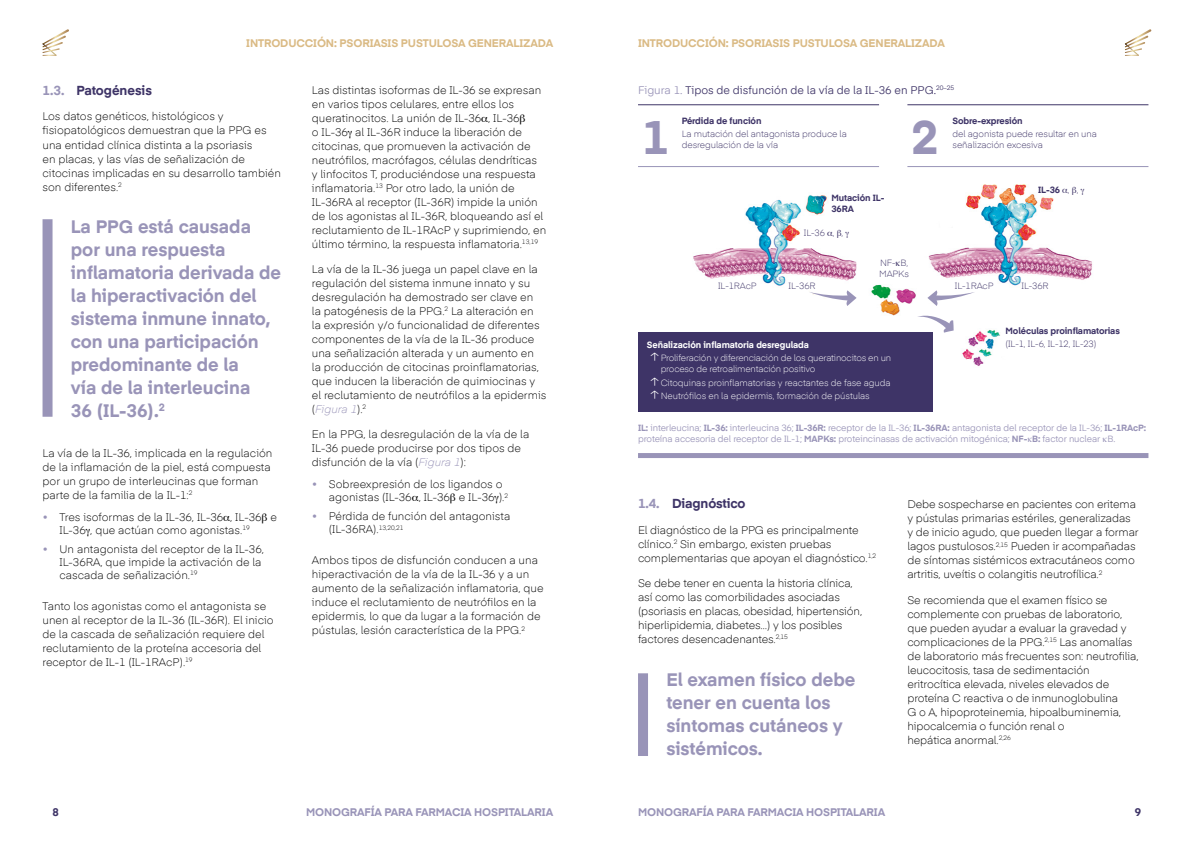
<style>
.page{position:relative;width:1191px;height:842px;background:#fff}
.page>*{position:absolute;margin:0;border:0;box-sizing:border-box;transform-origin:0 0}
.t1{font:700 46.9px "Eina 04";color:#9994b8}
.t2{font:700 18px/23px "Eina 04";color:#9994b8}
.t3{font:300 15px "Eina 04";color:#fff}
.t4{font:700 13px "Eina 04";letter-spacing:-.01em;color:#3e3467}
.t5{font:300 11px/14px "Eina 04";color:#000}
.t6{font:700 11px "Eina 04";letter-spacing:-.01em;color:#daba84}
.t7{font:700 11px "Eina 04";letter-spacing:-.01em;color:#9994b8}
.t8{font:11px "Eina 04";color:#3e3467}
.t9{font:700 11px "Eina 04";color:#3e3467}
.t10{font:9px/10.8px "Eina 04";letter-spacing:-.01em;color:#9994b8}
.t11{font:300 9px/10.8px "Eina 04";letter-spacing:-.02em;color:#fff}
.t12{font:300 9px/10.8px "Eina 04";letter-spacing:-.01em;color:#3e3467}
.t13{font:700 9px/10.8px "Eina 04";letter-spacing:-.01em;color:#3e3467}
.t14{font:700 9px "Eina 04";letter-spacing:-.01em;color:#fff}
.s1{color:#9994b8}
.s2{font-style:italic;color:#9994b8}
.s3{font-weight:300}
.s4{font-weight:700}
</style>
<div class="page">
<svg style="left:1124px;top:29px;width:27px;height:27px"></svg>
<svg style="left:42px;top:29px;width:27px;height:27px"></svg>
<img style="left:693px;top:184px;width:399px;height:186px">
<hr style="left:638px;top:166px;width:241px;height:1px;background:#9994b8">
<hr style="left:638px;top:104px;width:241px;height:1px;background:#3e3467">
<hr style="left:907px;top:166px;width:241px;height:1px;background:#9994b8">
<hr style="left:907px;top:104px;width:241px;height:1px;background:#3e3467">
<div style="left:638px;top:332px;width:294px;height:80px;background:#3e3467"></div>
<svg style="left:809px;top:290px;width:47px;height:16px"></svg>
<svg style="left:927px;top:290px;width:48px;height:16px"></svg>
<svg style="left:917px;top:315px;width:36px;height:18px"></svg>
<div style="left:638px;top:453px;width:510px;height:5px;background:#9994b8"></div>
<div style="left:43px;top:219px;width:10px;height:198px;background:#9994b8"></div>
<div style="left:638px;top:673px;width:10px;height:83px;background:#9994b8"></div>
<svg style="left:1062px;top:187px;width:22px;height:8px"></svg>
<svg style="left:827px;top:229px;width:22px;height:9px"></svg>
<svg style="left:895px;top:262px;width:5px;height:4px"></svg>
<p class="t6" style="left:246px;top:35px;width:43px">Introducci</p>
<p class="t6" style="left:317px;top:35px;width:60px">ón: psoriasis</p>
<p class="t6" style="left:401px;top:35px;width:8px">pustu</p>
<p class="t6" style="left:437px;top:35px;width:48px">losa gene</p>
<p class="t6" style="left:499px;top:35px;width:41px">ralizada</p>
<p class="t6" style="left:638px;top:35px;width:43px">Introducci</p>
<p class="t6" style="left:709px;top:35px;width:60px">ón: psoriasis</p>
<p class="t6" style="left:792px;top:35px;width:8px">pustu</p>
<p class="t6" style="left:828px;top:35px;width:48px">losa gene</p>
<p class="t6" style="left:890px;top:35px;width:41px">ralizada</p>
<p class="t4" style="left:43px;top:81px;width:111px"><span class="s1">1.3.</span> Patogénesis</p>
<p class="t5" style="left:43px;top:109px;width:240px">Los datos genéticos, histológicos y fisiopatológicos demuestran que la PPG es una entidad clínica distinta a la psoriasis<br>en placas, y las vías de señalización de citocinas implicadas en su desarrollo también son diferentes.<sup>2</sup></p>
<h2 class="t2" style="left:71px;top:214px;width:212px">La PPG está causada por una respuesta inflamatoria derivada de la hiperactivación del sistema inmune innato, con una participación predominante de la<br>vía de la interleucina<br>36 (IL‑36).<sup>2</sup></h2>
<p class="t5" style="left:43px;top:445px;width:231px">La vía de la IL-36, implicada en la regulación de la inflamación de la piel, está compuesta por un grupo de interleucinas que forman parte de la familia de la IL-1:<sup>2</sup></p>
<p class="t5" style="left:60px;top:509px;width:219px;line-height:13.2px;text-indent:-17px"><span class="s1">•</span> Tres isoformas de la IL-36, IL-36 , IL-36 e<br>IL-36 , que actúan como agonistas.<sup>19</sup></p>
<p class="t5" style="left:60px;top:541px;width:206px;line-height:13.2px;text-indent:-17px"><span class="s1">•</span> Un antagonista del receptor de la IL-36,<br>IL-36RA, que impide la activación de la cascada de señalización.<sup>19</sup></p>
<p class="t5" style="left:43px;top:598px;width:233px">Tanto los agonistas como el antagonista se unen al receptor de la IL-36 (IL-36R). El inicio de la cascada de señalización requiere del reclutamiento de la proteína accesoria del receptor de IL-1 (IL-1RAcP).<sup>19</sup></p>
<p class="t5" style="left:312px;top:82px;width:236px">Las distintas isoformas de IL-36 se expresan en varios tipos celulares, entre ellos los queratinocitos. La unión de IL-36 , IL-36<br>o IL‑36 al IL-36R induce la liberación de citocinas, que promueven la activación de neutrófilos, macrófagos, células dendríticas<br>y linfocitos T, produciéndose una respuesta inflamatoria.<sup>13</sup> Por otro lado, la unión de IL‑36RA al receptor (IL-36R) impide la unión de los agonistas al IL-36R, bloqueando así el reclutamiento de IL-1RAcP y suprimiendo, en último término, la respuesta inflamatoria.<sup>13,19</sup></p>
<p class="t5" style="left:312px;top:261px;width:236px">La vía de la IL-36 juega un papel clave en la regulación del sistema inmune innato y su desregulación ha demostrado ser clave en<br>la patogénesis de la PPG.<sup>2</sup> La alteración en<br>la expresión y/o funcionalidad de diferentes componentes de la vía de la IL-36 produce una señalización alterada y un aumento en<br>la producción de citocinas proinflamatorias, que inducen la liberación de quimiocinas y el reclutamiento de neutrófilos a la epidermis (<span class="s2">Figura 1</span>).<sup>2</sup></p>
<p class="t5" style="left:312px;top:427px;width:219px">En la PPG, la desregulación de la vía de la<br>IL-36 puede producirse por dos tipos de disfunción de la vía (<span class="s2">Figura 1</span>):</p>
<p class="t5" style="left:329px;top:477px;width:181px;line-height:13.2px;text-indent:-17px"><span class="s1">•</span> Sobreexpresión de los ligandos o agonistas (IL-36 , IL-36 e IL-36 ).<sup>2</sup></p>
<p class="t5" style="left:329px;top:509px;width:183px;line-height:13.2px;text-indent:-17px"><span class="s1">•</span> Pérdida de función del antagonista (IL‑36RA).<sup>13,20,21</sup></p>
<p class="t5" style="left:312px;top:552px;width:233px">Ambos tipos de disfunción conducen a una hiperactivación de la vía de la IL-36 y a un aumento de la señalización inflamatoria, que induce el reclutamiento de neutrófilos en la epidermis, lo que da lugar a la formación de pústulas, lesión característica de la PPG.<sup>2</sup></p>
<p class="t8" style="left:638px;top:81px;width:318px"><span class="s1">Figura 1.</span> Tipos de disfunción de la vía de la IL-36 en PPG.<sup>20–25</sup></p>
<p class="t13" style="left:681px;top:114px;width:81px">Pérdida de función</p>
<p class="t12" style="left:681px;top:128px;width:167px">La mutación del antagonista produce la desregulación de la vía</p>
<h1 class="t1" style="left:642px;top:102px;width:29px">1</h1>
<h1 class="t1" style="left:911px;top:102px;width:29px">2</h1>
<p class="t13" style="left:831px;top:192px;width:50px">Mutación IL-<br>36RA</p>
<p class="t12" style="left:804px;top:226px;width:41px">IL-36 , ,</p>
<p class="t12" style="left:879px;top:257px;width:32px">NF- B,<br>MAPKs</p>
<p class="t13" style="left:952px;top:114px;width:72px">Sobre-expresión</p>
<p class="t12" style="left:952px;top:128px;width:146px">del agonista puede resultar en una señalización excesiva</p>
<p class="t13" style="left:1038px;top:184px;width:42px">IL-36 <span class="s3">, ,</span></p>
<p class="t12" style="left:718px;top:280px;width:40px">IL-1RAcP</p>
<p class="t12" style="left:788px;top:280px;width:29px">IL-36R</p>
<p class="t12" style="left:955px;top:280px;width:40px">IL-1RAcP</p>
<p class="t12" style="left:1021px;top:280px;width:29px">IL-36R</p>
<p class="t14" style="left:647px;top:338px;width:164px">Señalización inflamatoria desregulada</p>
<h3 class="t3" style="left:642px;top:361px;width:10px;rotate:-90deg">≥</h3>
<p class="t11" style="left:660px;top:352px;width:232px">Proliferación y diferenciación de los queratinocitos en un proceso de retroalimentación positivo</p>
<h3 class="t3" style="left:642px;top:399px;width:24px;rotate:-90deg">≥ ≥</h3>
<p class="t11" style="left:660px;top:375px;width:231px;line-height:13.6px">Citoquinas proinflamatorias y reactantes de fase aguda<br>Neutrófilos en la epidermis, formación de pústulas</p>
<p class="t13" style="left:1005px;top:324px;width:116px">Moléculas proinflamatorias</p>
<p class="t12" style="left:1005px;top:338px;width:92px">(IL-1, IL-6, IL-12, IL-23)</p>
<p class="t10" style="left:638px;top:422px;width:509px"><span class="s4">IL:</span> interleucina; <span class="s4">IL-36:</span> interleucina 36; <span class="s4">IL-36R:</span> receptor de la IL-36; <span class="s4">IL-36RA:</span> antagonista del receptor de la IL-36; <span class="s4">IL‑1RAcP: </span>proteína accesoria del receptor de IL-1; <span class="s4">MAPKs:</span> proteincinasas de activación mitogénica; <span class="s4">NF- B:</span> factor nuclear B.</p>
<p class="t4" style="left:638px;top:494px;width:109px"><span class="s1">1.4.</span> Diagnóstico</p>
<p class="t5" style="left:638px;top:522px;width:240px">El diagnóstico de la PPG es principalmente clínico.<sup>2</sup> Sin embargo, existen pruebas complementarias que apoyan el diagnóstico.<sup>1,2</sup></p>
<p class="t5" style="left:638px;top:575px;width:226px">Se debe tener en cuenta la historia clínica, así como las comorbilidades asociadas (psoriasis en placas, obesidad, hipertensión, hiperlipidemia, diabetes…) y los posibles factores desencadenantes.<sup>2,15</sup></p>
<h2 class="t2" style="left:666px;top:667px;width:190px">El examen físico debe tener en cuenta los síntomas cutáneos y sistémicos.</h2>
<p class="t5" style="left:907px;top:497px;width:233px">Debe sospecharse en pacientes con eritema y pústulas primarias estériles, generalizadas y de inicio agudo, que pueden llegar a formar lagos pustulosos.<sup>2,15</sup> Pueden ir acompañadas de síntomas sistémicos extracutáneos como artritis, uveítis o colangitis neutrofílica.<sup>2</sup></p>
<p class="t5" style="left:907px;top:592px;width:233px">Se recomienda que el examen físico se complemente con pruebas de laboratorio, que pueden ayudar a evaluar la gravedad y complicaciones de la PPG.<sup>2,15</sup> Las anomalías de laboratorio más frecuentes son: neutrofilia, leucocitosis, tasa de sedimentación eritrocítica elevada, niveles elevados de proteína C reactiva o de inmunoglobulina<br>G o A, hipoproteinemia, hipoalbuminemia, hipocalcemia o función renal o<br>hepática anormal.<sup>2,26</sup></p>
<p class="t9" style="left:53px;top:804px;width:8px">8</p>
<p class="t7" style="left:306px;top:804px;width:249px">MONOGRAFÍA PARA FARMACIA HOSPITALARIA</p>
<p class="t7" style="left:638px;top:804px;width:249px">MONOGRAFÍA PARA FARMACIA HOSPITALARIA</p>
<p class="t9" style="left:1134px;top:804px;width:8px">9</p>
</div>
